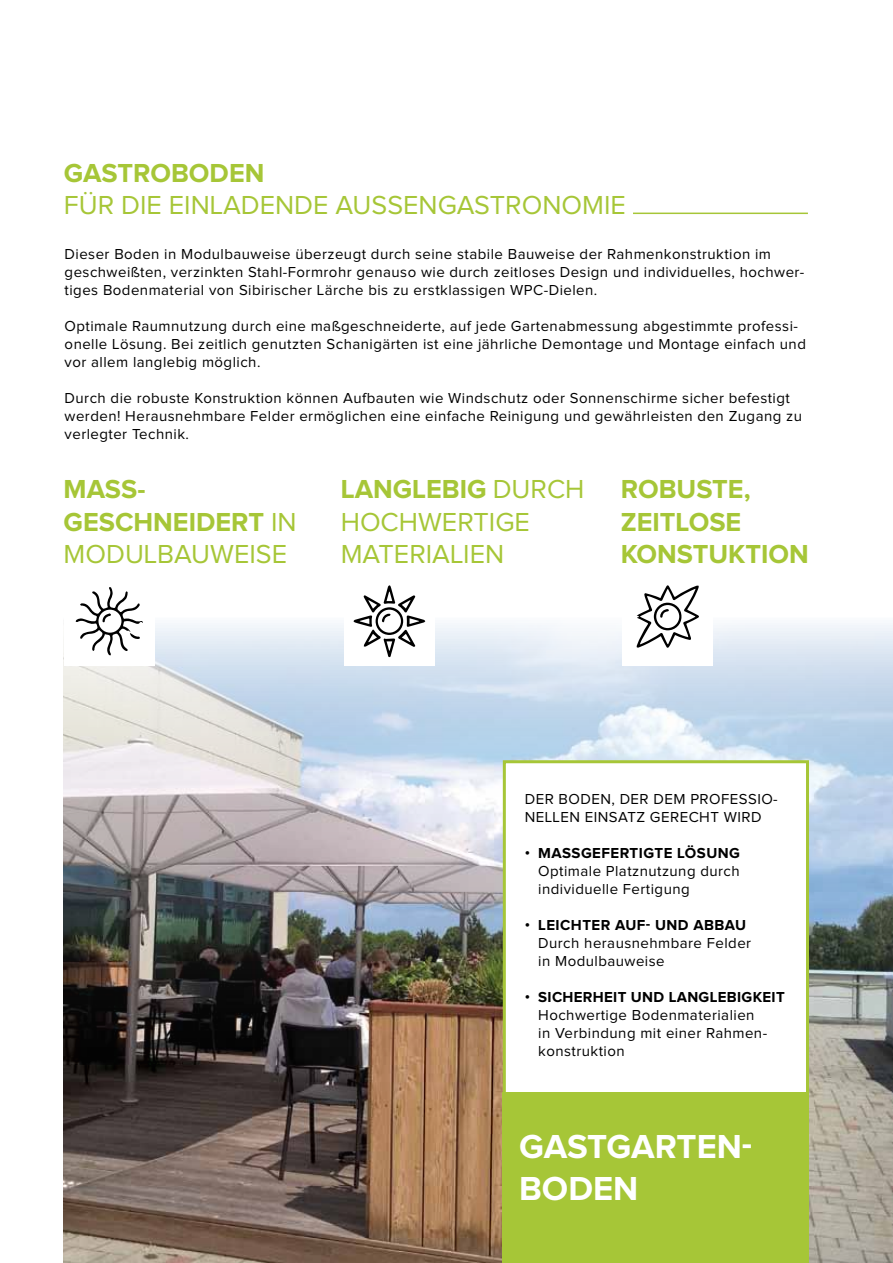
<style>
.page{position:relative;width:893px;height:1263px;background:#fff}
.page>*{position:absolute;margin:0;border:0;box-sizing:border-box;transform-origin:0 0}
.t1{font:700 34.5px "Proxima Nova";color:#fff}
.t2{font:700 27px/32.4px "Proxima Nova";color:#a6c637}
.t3{font:27px/32.4px "Proxima Nova";color:#a6c637}
.t4{font:15px/18px "Proxima Nova";letter-spacing:.03em;color:#000}
.t5{font:700 15px "Proxima Nova";letter-spacing:.03em;color:#000}
.s1{font-weight:400}
.s2{font-weight:700}
</style>
<div class="page">
<img style="left:64px;top:623px;width:829px;height:640px">
<div style="left:503px;top:760px;width:306px;height:491px;background:#fff;border:3px solid #a6c637"></div>
<div style="left:503px;top:1092px;width:306px;height:171px;background:#a6c637"></div>
<hr style="left:633px;top:213px;width:175px;height:1px;background:#a6c637">
<div style="left:64px;top:575px;width:91px;height:91px;background:#fff"></div>
<svg style="left:76px;top:587px;width:67px;height:68px"></svg>
<div style="left:344px;top:575px;width:91px;height:91px;background:#fff"></div>
<svg style="left:353px;top:585px;width:72px;height:72px"></svg>
<div style="left:623px;top:575px;width:90px;height:91px;background:#fff"></div>
<svg style="left:636px;top:585px;width:63px;height:63px"></svg>
<h2 class="t2" style="left:64px;top:158px;width:19px">GASTRO</h2>
<h2 class="t2" style="left:171px;top:158px;width:57px">BODEN</h2>
<h2 class="t3" style="left:64px;top:190px;width:17px">FÜR</h2>
<h2 class="t3" style="left:121px;top:190px;width:503px">DIE EINLADENDE AUSSENGASTRONOMIE</h2>
<p class="t4" style="left:65px;top:246px;width:741px">Dieser Boden in Modulbauweise überzeugt durch seine stabile Bauweise der Rahmenkonstruktion im geschweißten, verzinkten Stahl-Formrohr genauso wie durch zeitloses Design und individuelles, hochwer&shy;tiges Bodenmaterial von Sibirischer Lärche bis zu erstklassigen WPC-Dielen.</p>
<p class="t4" style="left:65px;top:318px;width:743px">Optimale Raumnutzung durch eine maßgeschneiderte, auf jede Gartenabmessung abgestimmte professi&shy;onelle Lösung. Bei zeitlich genutzten Schanigärten ist eine jährliche Demontage und Montage einfach und vor allem langlebig möglich.</p>
<p class="t4" style="left:65px;top:390px;width:739px">Durch die robuste Konstruktion können Aufbauten wie Windschutz oder Sonnenschirme sicher befestigt werden! Herausnehmbare Felder ermöglichen eine einfache Reinigung und gewährleisten den Zugang zu verlegter Technik.</p>
<h2 class="t2" style="left:64px;top:474px;width:230px">MASS-<br>GESCHNEIDERT <span class="s1">IN<br>MODULBAUWEISE</span></h2>
<h2 class="t3" style="left:341px;top:474px;width:241px"><span class="s2">LANGLEBIG</span> DURCH<br>HOCHWERTIGE<br>MATER</h2>
<h2 class="t3" style="left:426px;top:539px;width:61px">IALIEN</h2>
<h2 class="t2" style="left:621px;top:474px;width:190px">ROBUSTE,<br>ZEITLOSE<br>KONSTUKTION</h2>
<p class="t4" style="left:525px;top:791px;width:255px">DER BODEN, DER DEM PROFESSIO-<br>NELLEN EINSATZ GERE</p>
<p class="t4" style="left:689px;top:809px;width:74px">CHT WIRD</p>
<p class="t5" style="left:525px;top:846px;width:67px">• MASSGEFERTIGTE</p>
<p class="t5" style="left:677px;top:846px;width:20px">LÖSUNG</p>
<p class="t4" style="left:538px;top:863px;width:203px">Optimale Platznutzung durch individuelle Fertigung</p>
<p class="t5" style="left:525px;top:918px;width:32px">• LEICHTER</p>
<p class="t5" style="left:615px;top:918px;width:52px">AUF- UND</p>
<p class="t5" style="left:693px;top:918px;width:43px">ABBAU</p>
<p class="t4" style="left:538px;top:935px;width:214px">Durch herausnehmbare Felder in Modulbauweise</p>
<p class="t5" style="left:525px;top:990px;width:33px">• SICHERHEIT</p>
<p class="t5" style="left:631px;top:990px;width:12px">UND</p>
<p class="t5" style="left:669px;top:990px;width:19px">LANGLE</p>
<p class="t5" style="left:727px;top:990px;width:19px">BIGKEIT</p>
<p class="t4" style="left:538px;top:1007px;width:230px">Hochwertige Bodenmaterialien in Verbindung mit einer Rahmen&shy;konstruktion</p>
<h1 class="t1" style="left:519px;top:1131px;width:48px">GASTGARTEN</h1>
<h1 class="t1" style="left:742px;top:1131px;width:12px">-</h1>
<h1 class="t1" style="left:519px;top:1172px;width:48px">BODEN</h1>
</div>
